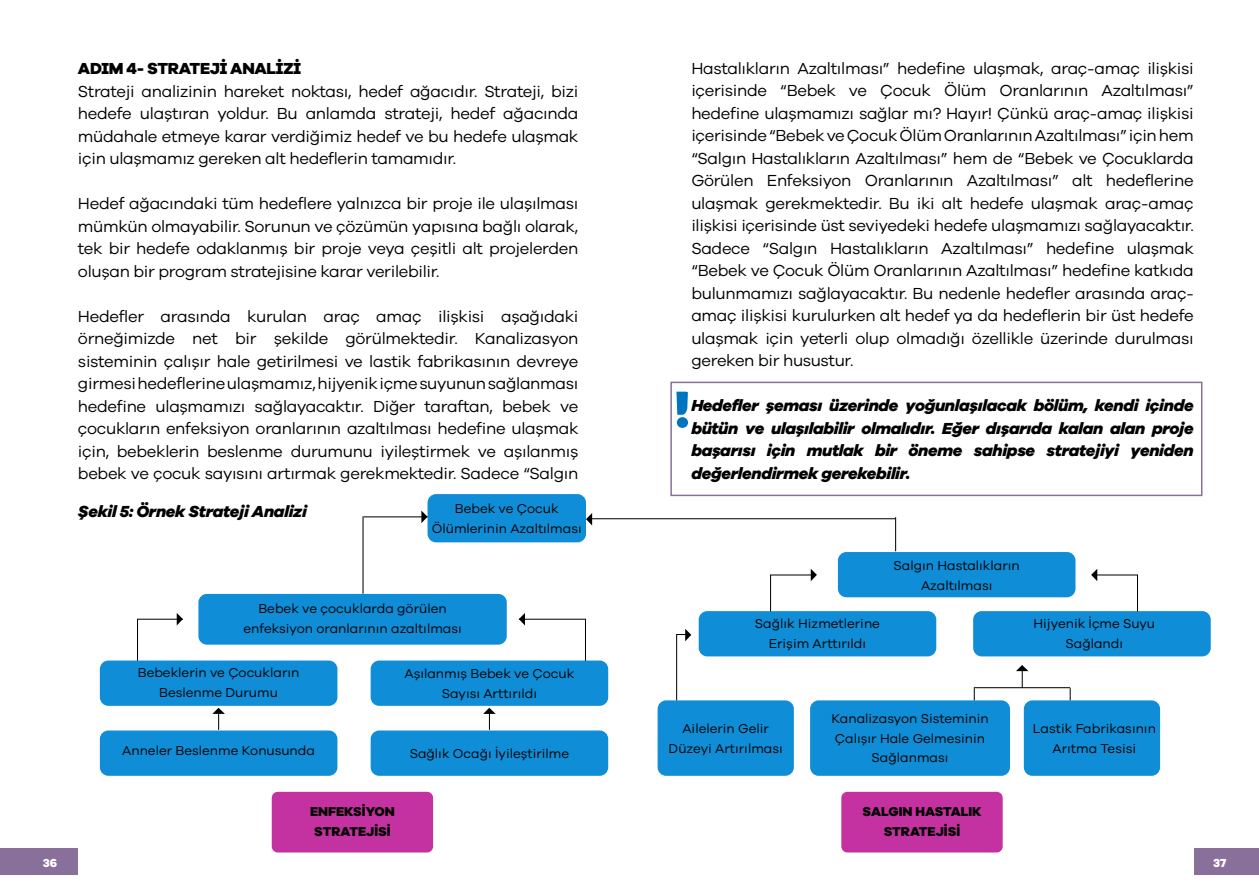
<style>
.page{position:relative;width:1259px;height:893px;background:#fff}
.page>*{position:absolute;margin:0;border:0;box-sizing:border-box;transform-origin:0 0}
.t1{font:16.5px/22.5px "Galano Grotesque";letter-spacing:-.02em;color:#000;text-align:justify}
.t2{font:italic 800 16.5px/22.5px "Galano Grotesque";letter-spacing:-.02em;color:#000;text-align:justify}
.t3{font:800 16.5px "Galano Grotesque Alt";letter-spacing:-.02em;color:#000}
.t4{font:13.2px/19.6px "Galano Grotesque";color:#000;text-align:center}
.t5{font:800 13.2px/19.6px "Galano Grotesque";color:#000;text-align:center}
.t6{font:800 12px "Galano Grotesque";color:#fff}
</style>
<div class="page">
<div style="left:1193px;top:848px;width:66px;height:27px;background:#89709a"></div>
<div style="left:0;top:848px;width:78px;height:27px;background:#89709a"></div>
<div style="left:427px;top:494px;width:159px;height:48px;background:#0f8dd6;border-radius:9px"></div>
<div style="left:198px;top:594px;width:309px;height:51px;background:#0f8dd6;border-radius:9px"></div>
<div style="left:100px;top:730px;width:237px;height:46px;background:#0f8dd6;border-radius:9px"></div>
<div style="left:371px;top:730px;width:237px;height:46px;background:#0f8dd6;border-radius:9px"></div>
<div style="left:100px;top:660px;width:237px;height:46px;background:#0f8dd6;border-radius:9px"></div>
<div style="left:371px;top:660px;width:237px;height:46px;background:#0f8dd6;border-radius:9px"></div>
<hr style="left:362px;top:516px;width:1px;height:78px;background:#000">
<hr style="left:363px;top:516px;width:64px;height:1px;background:#000">
<svg style="left:421px;top:511px;width:6px;height:12px"></svg>
<hr style="left:137px;top:619px;width:1px;height:42px;background:#000">
<hr style="left:138px;top:619px;width:45px;height:1px;background:#000">
<svg style="left:177px;top:613px;width:6px;height:12px"></svg>
<svg style="left:212px;top:708px;width:13px;height:22px"></svg>
<svg style="left:586px;top:513px;width:6px;height:12px"></svg>
<div style="left:272px;top:792px;width:161px;height:60px;background:#c431a0;border-radius:6px"></div>
<svg style="left:483px;top:708px;width:13px;height:22px"></svg>
<hr style="left:585px;top:619px;width:1px;height:42px;background:#000">
<hr style="left:519px;top:619px;width:66px;height:1px;background:#000">
<svg style="left:519px;top:613px;width:6px;height:12px"></svg>
<div style="left:698px;top:611px;width:238px;height:45px;background:#0f8dd6;border-radius:9px"></div>
<div style="left:838px;top:552px;width:237px;height:45px;background:#0f8dd6;border-radius:9px"></div>
<div style="left:973px;top:611px;width:237px;height:45px;background:#0f8dd6;border-radius:9px"></div>
<div style="left:1024px;top:700px;width:136px;height:76px;background:#0f8dd6;border-radius:9px"></div>
<div style="left:657px;top:700px;width:137px;height:76px;background:#0f8dd6;border-radius:9px"></div>
<div style="left:810px;top:700px;width:200px;height:76px;background:#0f8dd6;border-radius:9px"></div>
<hr style="left:895px;top:517px;width:1px;height:34px;background:#000">
<hr style="left:588px;top:518px;width:307px;height:1px;background:#000">
<hr style="left:770px;top:575px;width:1px;height:36px;background:#000">
<hr style="left:770px;top:574px;width:45px;height:1px;background:#000">
<svg style="left:811px;top:569px;width:6px;height:12px"></svg>
<hr style="left:1137px;top:575px;width:1px;height:36px;background:#000">
<hr style="left:1092px;top:574px;width:46px;height:1px;background:#000">
<svg style="left:1091px;top:569px;width:6px;height:12px"></svg>
<hr style="left:676px;top:634px;width:1px;height:66px;background:#000">
<svg style="left:676px;top:629px;width:15px;height:12px"></svg>
<hr style="left:973px;top:687px;width:97px;height:1px;background:#000">
<svg style="left:1069px;top:688px;width:1px;height:12px"></svg>
<svg style="left:973px;top:688px;width:1px;height:12px"></svg>
<svg style="left:1016px;top:665px;width:12px;height:23px"></svg>
<div style="left:841px;top:792px;width:161px;height:60px;background:#c431a0;border-radius:6px"></div>
<div style="left:670px;top:382px;width:532px;height:114px;border:2px solid #89709a"></div>
<svg style="left:676px;top:392px;width:12px;height:36px"></svg>
<p class="t3" style="left:78px;top:58px;width:224px">ADIM 4- STRATEJİ ANALİZİ</p>
<p class="t1" style="left:78px;top:80px;width:502px">Strateji analizinin hareket noktası, hedef ağacıdır. Strateji, bizi hedefe ulaştıran yoldur. Bu anlamda strateji, hedef ağacında müdahale etmeye karar verdiğimiz hedef ve bu hedefe ulaşmak için ulaşmamız gereken alt hedeflerin tamamıdır.</p>
<p class="t1" style="left:78px;top:192px;width:502px">Hedef ağacındaki tüm hedeflere yalnızca bir proje ile ulaşılması mümkün olmayabilir. Sorunun ve çözümün yapısına bağlı olarak, tek bir hedefe odaklanmış bir proje veya çeşitli alt projelerden oluşan bir program stratejisine karar verilebilir.</p>
<p class="t1" style="left:78px;top:305px;width:502px">Hedefler arasında kurulan araç amaç ilişkisi aşağıdaki örneğimizde net bir şekilde görülmektedir. Kanalizasyon sisteminin çalışır hale getirilmesi ve lastik fabrikasının devreye girmesi hedeflerine ulaşmamız, hijyenik içme suyunun sağlanması hedefine ulaşmamızı sağlayacaktır. Diğer taraftan, bebek ve çocukların enfeksiyon oranlarının azaltılması hedefine ulaşmak için, bebeklerin beslenme durumunu iyileştirmek ve aşılanmış bebek ve çocuk sayısını artırmak gerekmektedir. Sadece “Salgın</p>
<p class="t4" style="left:432px;top:498px;width:151px">Bebek ve Çocuk<br>Ölümlerinin Azaltılması</p>
<p class="t2" style="left:78px;top:500px;width:230px">Şekil 5: Örnek Strateji Analizi</p>
<p class="t4" style="left:243px;top:599px;width:220px">Bebek ve çocuklarda görülen enfeksiyon oranlarının azaltılması</p>
<p class="t4" style="left:138px;top:662px;width:163px">Bebeklerin ve Çocukların<br>Beslenme Durumu</p>
<p class="t4" style="left:404px;top:663px;width:171px">Aşılanmış Bebek ve Çocuk<br>Sayısı Arttırıldı</p>
<p class="t4" style="left:122px;top:740px;width:194px">Anneler Beslenme Konusunda</p>
<p class="t4" style="left:410px;top:743px;width:161px">Sağlık Ocağı İyileştirilme</p>
<p class="t5" style="left:310px;top:801px;width:86px">ENFEKSİYON<br>STRATEJİSİ</p>
<p class="t1" style="left:691px;top:56px;width:504px">Hastalıkların Azaltılması” hedefine ulaşmak, araç-amaç ilişkisi içerisinde “Bebek ve Çocuk Ölüm Oranlarının Azaltılması” hedefine ulaşmamızı sağlar mı? Hayır! Çünkü araç-amaç ilişkisi içerisinde “Bebek ve Çocuk Ölüm Oranlarının Azaltılması” için hem “Salgın Hastalıkların Azaltılması” hem de “Bebek ve Çocuklarda Görülen Enfeksiyon Oranlarının Azaltılması” alt hedeflerine ulaşmak gerekmektedir. Bu iki alt hedefe ulaşmak araç-amaç ilişkisi içerisinde üst seviyedeki hedefe ulaşmamızı sağlayacaktır.<br>Sadece “Salgın Hastalıkların Azaltılması” hedefine ulaşmak “Bebek ve Çocuk Ölüm Oranlarının Azaltılması” hedefine katkıda bulunmamızı sağlayacaktır. Bu nedenle hedefler arasında araç&shy;amaç ilişkisi kurulurken alt hedef ya da hedeflerin bir üst hedefe ulaşmak için yeterli olup olmadığı özellikle üzerinde durulması gereken bir husustur.</p>
<p class="t2" style="left:691px;top:394px;width:504px">Hedefler şeması üzerinde yoğunlaşılacak bölüm, kendi içinde bütün ve ulaşılabilir olmalıdır. Eğer dışarıda kalan alan proje başarısı için mutlak bir öneme sahipse stratejiyi yeniden değerlendirmek gerekebilir.</p>
<p class="t4" style="left:755px;top:613px;width:126px">Sağlık Hizmetlerine<br>Erişim Arttırıldı</p>
<p class="t4" style="left:893px;top:556px;width:128px">Salgın Hastalıkların<br>Azaltılması</p>
<p class="t4" style="left:1033px;top:613px;width:123px">Hijyenik İçme Suyu<br>Sağlandı</p>
<p class="t4" style="left:668px;top:718px;width:116px">Ailelerin Gelir<br>Düzeyi Artırılması</p>
<p class="t4" style="left:831px;top:709px;width:159px">Kanalizasyon Sisteminin<br>Çalışır Hale Gelmesinin<br>Sağlanması</p>
<p class="t5" style="left:862px;top:801px;width:120px">SALGIN HASTALIK<br>STRATEJİSİ</p>
<p class="t4" style="left:1033px;top:718px;width:125px">Lastik Fabrikasının<br>Arıtma Tesisi</p>
<p class="t6" style="left:43px;top:855px;width:16px">36</p>
<p class="t6" style="left:1213px;top:855px;width:15px">37</p>
</div>
